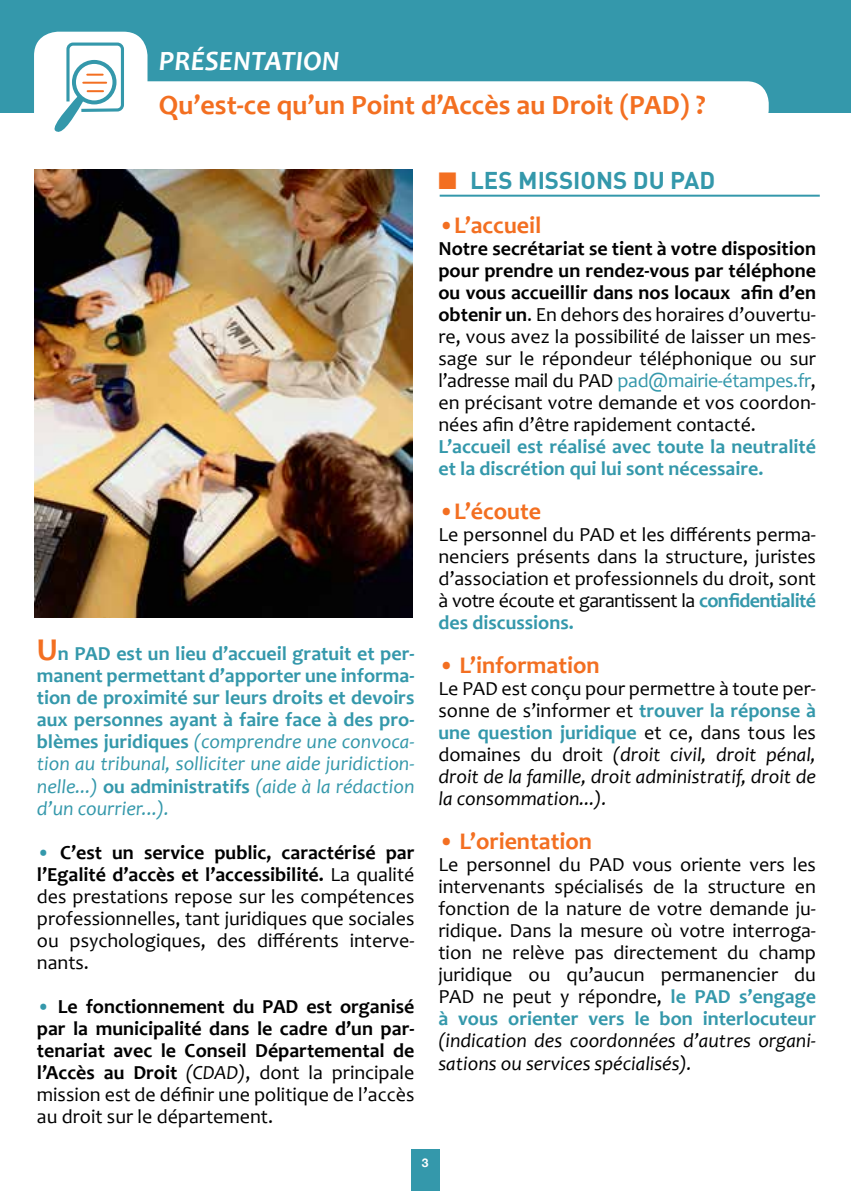
<style>
.page{position:relative;width:851px;height:1191px;background:#fff}
.page>*{position:absolute;margin:0;border:0;box-sizing:border-box;transform-origin:0 0}
.t1{font:700 28px "Candara";color:#f36f21}
.t2{font:italic 700 28px "Candara";color:#fff}
.t3{font:700 24px "Candara";color:#f36f21}
.t4{font:700 24px "DIN";color:#3498ab}
.t5{font:20px/22px "Candara";color:#000;text-align:justify}
.t6{font:700 20px/22px "Candara";color:#3498ab;text-align:justify}
.t7{font:700 20px/22px "Candara";color:#000;text-align:justify}
.t8{font:italic 20px/22px "Candara";color:#000}
.t9{font:700 12px "Helvetica Neue";color:#fff}
.s1{font-size:32px;color:#f36f21}
.s2{font-weight:400;font-style:italic}
.s3{color:#3498ab}
.s4{font-weight:700}
.s5{font-weight:400;color:#3498ab}
.s6{font-weight:400}
.s7{color:#f36f21}
.s8{font-weight:700;color:#3498ab}
.s9{font-style:italic}
</style>
<div class="page">
<div style="left:411px;top:1149px;width:28px;height:42px;background:#3498ab"></div>
<div style="left:0;top:0;width:850px;height:112px;background:#3498ab"></div>
<div style="left:122px;top:81px;width:646px;height:50px;background:#fff;border-radius:22px"></div>
<div style="left:34px;top:32px;width:113px;height:113px;background:#fff;border-radius:24px"></div>
<svg style="left:54px;top:42px;width:70px;height:90px"></svg>
<img style="left:34px;top:169px;width:378px;height:448px">
<hr style="left:439px;top:195px;width:380px;height:2px;background:#3498ab">
<h1 class="t2" style="left:159px;top:44px;width:182px">PRÉSENTATION</h1>
<h1 class="t1" style="left:159px;top:88px;width:548px">Qu’est-ce qu’un Point d’Accès au Droit (PAD) ?</h1>
<p class="t6" style="left:37px;top:643px;width:379px"><span class="s1">U</span>n PAD est un lieu d’accueil gratuit et per&shy;manent permettant d’apporter une informa&shy;tion de proximité sur leurs droits et devoirs aux personnes ayant à faire face à des pro&shy;blèmes juridiques <span class="s2">(comprendre une convoca&shy;tion au tribunal, solliciter une aide juridiction&shy;nelle...)</span> ou administratifs <span class="s2">(aide à la rédaction d’un courrier...).</span></p>
<p class="t5" style="left:37px;top:841px;width:379px"><span class="s3">•</span> <span class="s4">C’est un service public, caractérisé par l’Egalité d’accès et l’accessibilité.</span> La qualité des prestations repose sur les compétences professionnelles, tant juridiques que sociales ou psychologiques, des différents interve&shy;nants.</p>
<p class="t7" style="left:37px;top:995px;width:379px"><span class="s5">•</span> Le fonctionnement du PAD est organisé par la municipalité dans le cadre d’un par&shy;tenariat avec le Conseil Départemental de l’Accès au Droit <span class="s2">(CDAD)</span><span class="s6">, dont la principale mission est de définir une politique de l’accès au droit sur le département.</span></p>
<p class="t4" style="left:438px;top:165px;width:275px"><span class="s7">■</span> LES MISSIONS DU PAD</p>
<p class="t3" style="left:438px;top:211px;width:104px">•L’accueil</p>
<p class="t5" style="left:438px;top:238px;width:379px"><span class="s4">Notre secrétariat se tient à votre disposition pour prendre un rendez-vous par téléphone ou vous accueillir dans nos locaux afin d’en obtenir un</span>. En dehors des horaires d’ouvertu&shy;re, vous avez la possibilité de laisser un mes&shy;sage sur le répondeur téléphonique ou sur l’adresse mail du PAD <span class="s3">pad@mairie-étampes.fr</span>, en précisant votre demande et vos coordon&shy;nées afin d’être rapidement contacté.</p>
<p class="t6" style="left:438px;top:436px;width:379px">L’accueil est réalisé avec toute la neutralité et la discrétion qui lui sont nécessaire.</p>
<p class="t3" style="left:438px;top:497px;width:104px">•L’écoute</p>
<p class="t5" style="left:438px;top:524px;width:379px">Le personnel du PAD et les différents perma&shy;nenciers présents dans la structure, juristes d’association et professionnels du droit, sont à votre écoute et garantissent la <span class="s8">confidentialité des discussions.</span></p>
<p class="t3" style="left:438px;top:651px;width:163px">• L’information</p>
<p class="t5" style="left:438px;top:678px;width:379px">Le PAD est conçu pour permettre à toute per&shy;sonne de s’informer et <span class="s8">trouver la réponse à une question juridique</span> et ce, dans tous les domaines du droit <span class="s9">(droit civil, droit pénal, droit de la famille, droit administratif, droit de la consommation...).</span></p>
<p class="t3" style="left:438px;top:827px;width:155px">• L’orientation</p>
<p class="t5" style="left:438px;top:854px;width:379px">Le personnel du PAD vous oriente vers les intervenants spécialisés de la structure en fonction de la nature de votre demande ju&shy;ridique. Dans la mesure où votre interroga&shy;tion ne relève pas directement du champ juridique ou qu’aucun permanencier du PAD ne peut y répondre, <span class="s8">le PAD s’engage à vous orienter vers le bon interlocuteur</span></p>
<p class="t8" style="left:438px;top:1030px;width:379px">(indication des coordonnées d’autres organi&shy;sations ou services spécialisés).</p>
<p class="t9" style="left:421px;top:1152px;width:8px">3</p>
</div>
